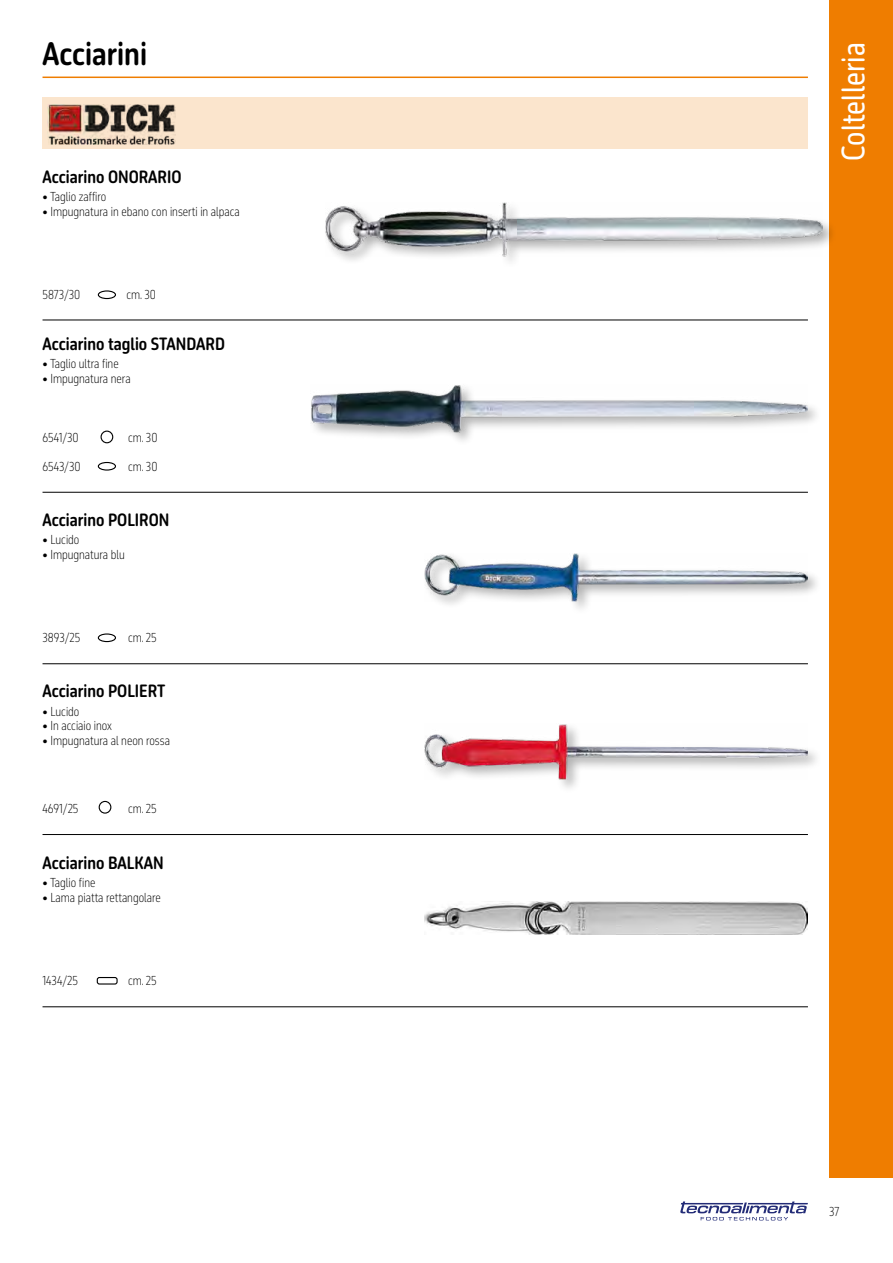
<style>
.page{position:relative;width:893px;height:1263px;background:#fff}
.page>*{position:absolute;margin:0;border:0;box-sizing:border-box;transform-origin:0 0}
.t1{font:30px "October Condensed DL";color:#fff}
.t2{font:700 30px "October Condensed DL";color:#000}
.t3{font:700 16.5px "October Condensed DL";color:#000}
.t4{font:200 12px "October Condensed DL";color:#000}
</style>
<div class="page">
<svg style="left:680px;top:1201px;width:128px;height:19px"></svg>
<div style="left:829px;top:0;width:64px;height:1178px;background:#ef7d00"></div>
<hr style="left:43px;top:77px;width:765px;height:1px;background:#ef7d00">
<div style="left:98px;top:290px;width:18px;height:9px;border:1px solid #000;border-radius:50%"></div>
<div style="left:309px;top:382px;width:513px;height:64px;background:#000;opacity:.3"></div>
<img style="left:310px;top:384px;width:498px;height:48px">
<div style="left:323px;top:200px;width:514px;height:70px;background:#000;opacity:.3"></div>
<img style="left:325px;top:202px;width:498px;height:55px">
<div style="left:98px;top:462px;width:18px;height:9px;border:1px solid #000;border-radius:50%"></div>
<div style="left:101px;top:431px;width:12px;height:12px;border:1px solid #000;border-radius:50%"></div>
<img style="left:425px;top:553px;width:383px;height:49px">
<img style="left:425px;top:724px;width:383px;height:56px">
<div style="left:98px;top:633px;width:18px;height:9px;border:1px solid #000;border-radius:50%"></div>
<div style="left:99px;top:801px;width:12px;height:13px;border:1px solid #000;border-radius:50%"></div>
<div style="left:97px;top:977px;width:21px;height:7px;border:1px solid #000;border-radius:2px"></div>
<hr style="left:43px;top:320px;width:765px;height:1px;background:#000">
<hr style="left:43px;top:492px;width:765px;height:1px;background:#000">
<hr style="left:43px;top:663px;width:765px;height:1px;background:#000">
<hr style="left:43px;top:834px;width:765px;height:1px;background:#000">
<hr style="left:43px;top:1006px;width:765px;height:1px;background:#000">
<div style="left:43px;top:98px;width:765px;height:51px;background:#fbe5cd"></div>
<img style="left:48px;top:104px;width:127px;height:41px">
<img style="left:425px;top:901px;width:383px;height:33px">
<h1 class="t2" style="left:43px;top:35px;width:106px">Acciarini</h1>
<h2 class="t3" style="left:43px;top:166px;width:141px">Acciarino ONORARIO</h2>
<p class="t4" style="left:43px;top:189px;width:65px">• Taglio zaffiro</p>
<p class="t4" style="left:43px;top:204px;width:199px">• Impugnatura in ebano con inserti in alpaca</p>
<p class="t4" style="left:43px;top:287px;width:39px">5873/30</p>
<p class="t4" style="left:127px;top:287px;width:31px">cm. 30</p>
<h2 class="t3" style="left:43px;top:333px;width:184px">Acciarino taglio STANDARD</h2>
<p class="t4" style="left:43px;top:356px;width:78px">• Taglio ultra fine</p>
<p class="t4" style="left:43px;top:371px;width:90px">• Impugnatura nera</p>
<p class="t4" style="left:43px;top:430px;width:38px">6541/30</p>
<p class="t4" style="left:128px;top:430px;width:31px">cm. 30</p>
<p class="t4" style="left:43px;top:459px;width:40px">6543/30</p>
<p class="t4" style="left:128px;top:459px;width:31px">cm. 30</p>
<h2 class="t3" style="left:43px;top:509px;width:128px">Acciarino POLIRON</h2>
<p class="t4" style="left:43px;top:532px;width:38px">• Lucido</p>
<p class="t4" style="left:43px;top:547px;width:84px">• Impugnatura blu</p>
<p class="t4" style="left:43px;top:630px;width:39px">3893/25</p>
<p class="t4" style="left:128px;top:630px;width:30px">cm. 25</p>
<h2 class="t3" style="left:43px;top:680px;width:124px">Acciarino POLIERT</h2>
<p class="t4" style="left:43px;top:704px;width:38px">• Lucido</p>
<p class="t4" style="left:43px;top:718px;width:71px">• In acciaio inox</p>
<p class="t4" style="left:43px;top:732px;width:129px">• Impugnatura al neon rossa</p>
<p class="t4" style="left:43px;top:801px;width:37px">4691/25</p>
<p class="t4" style="left:128px;top:801px;width:30px">cm. 25</p>
<h2 class="t3" style="left:43px;top:852px;width:123px">Acciarino BALKAN</h2>
<p class="t4" style="left:43px;top:875px;width:54px">• Taglio fine</p>
<p class="t4" style="left:43px;top:890px;width:120px">• Lama piatta rettangolare</p>
<p class="t4" style="left:43px;top:973px;width:37px">1434/25</p>
<p class="t4" style="left:128px;top:973px;width:30px">cm. 25</p>
<h1 class="t1" style="left:834px;top:161px;width:119px;rotate:-90deg">Coltelleria</h1>
<p class="t4" style="left:829px;top:1204px;width:12px">37</p>
</div>
